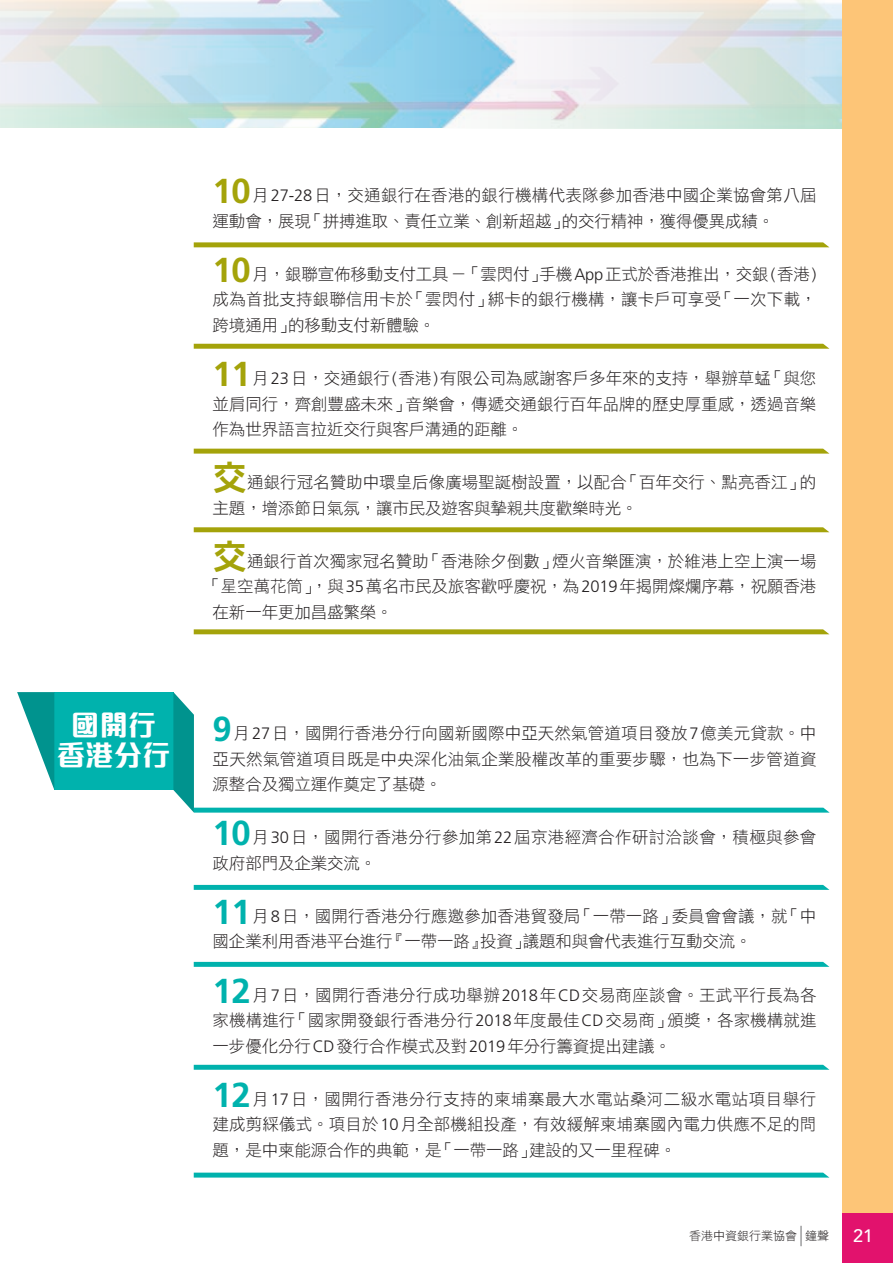
<style>
.page{position:relative;width:893px;height:1263px;background:#fff}
.page>*{position:absolute;margin:0;border:0;box-sizing:border-box;transform-origin:0 0}
.t1{font:800 28.5px/30px "M Elle HK";color:#fff;text-align:center}
.t2{font:500 18px "Avenir";color:#fff}
.會員動態TEXT{font:16.5px/25.5px "DF Hei HK W3";color:#231f20;text-align:justify}
.會員動態TEXT-2{font:16.5px/25.5px "DF Hei HK W3";letter-spacing:.02em;color:#231f20}
.t3{font:12px "DF Li Hei HK W3";color:#231f20}
.s1{font-family:"Frutiger";font-weight:700;font-size:34.65px;color:#a4a30a}
.s2{font-family:"Frutiger";font-weight:300}
.s3{font-family:"DF Hei HK W9";font-size:34.65px;color:#a4a30a}
.s4{font-family:"Frutiger";font-weight:700;font-size:34.65px;color:#00b2ad}
</style>
<div class="page">
<img style="left:0;top:0;width:395px;height:128px">
<img style="left:395px;top:0;width:447px;height:129px">
<svg style="left:194px;top:344px;width:635px;height:5px;background:#a9a819"></svg>
<svg style="left:194px;top:242px;width:635px;height:5px;background:#abaa1e"></svg>
<svg style="left:194px;top:449px;width:635px;height:5px;background:#abaa1e"></svg>
<svg style="left:194px;top:527px;width:635px;height:5px;background:#a9a81a"></svg>
<svg style="left:194px;top:629px;width:635px;height:5px;background:#aaa91d"></svg>
<svg style="left:194px;top:885px;width:635px;height:5px;background:#07b4af"></svg>
<svg style="left:194px;top:962px;width:635px;height:5px;background:#08b4af"></svg>
<svg style="left:194px;top:1065px;width:635px;height:5px;background:#0db5b1"></svg>
<svg style="left:194px;top:1172px;width:635px;height:5px;background:#21bbb7"></svg>
<div style="left:54px;top:692px;width:119px;height:98px;background:#00b2ad"></div>
<svg style="left:17px;top:692px;width:37px;height:97px"></svg>
<svg style="left:173px;top:692px;width:657px;height:121px"></svg>
<div style="left:842px;top:0;width:51px;height:1263px;background:#fdc577"></div>
<div style="left:842px;top:1213px;width:51px;height:50px;background:#e2126d"></div>
<svg style="left:801px;top:1226px;width:1px;height:20px"></svg>
<p class="t1" style="left:57px;top:708px;width:115px">國開行香港分行</p>
<p class="會員動態TEXT" style="left:213px;top:182px;width:605px"><span class="s1">10</span>月<span class="s2">27-28</span>日，交通銀行在香港的銀行機構代表隊參加香港中國企業協會第八屆運動會，展現「拼搏進取、責任立業、創新超越」的交行精神，獲得優異成績。</p>
<p class="會員動態TEXT" style="left:213px;top:261px;width:605px"><span class="s1">10</span>月，銀聯宣佈移動支付工具－「雲閃付」手機<span class="s2">App</span>正式於香港推出，交銀<span class="s2">(</span>香港<span class="s2">)</span>成為首批支持銀聯信用卡於「雲閃付」綁卡的銀行機構，讓卡戶可享受「一次下載，跨境通用」的移動支付新體驗。</p>
<p class="會員動態TEXT" style="left:213px;top:365px;width:605px"><span class="s1">11</span>月<span class="s2">23</span>日，交通銀行<span class="s2">(</span>香港<span class="s2">)</span>有限公司為感謝客戶多年來的支持，舉辦草蜢「與您並肩同行，齊創豐盛未來」音樂會，傳遞交通銀行百年品牌的歷史厚重感，透過音樂作為世界語言拉近交行與客戶溝通的距離。</p>
<p class="會員動態TEXT" style="left:213px;top:469px;width:605px"><span class="s3">交</span>通銀行冠名贊助中環皇后像廣場聖誕樹設置，以配合「百年交行、點亮香江」的主題，增添節日氣氛，讓市民及遊客與摯親共度歡樂時光。</p>
<p class="會員動態TEXT" style="left:213px;top:548px;width:605px"><span class="s3">交</span>通銀行首次獨家冠名贊助「香港除夕倒數」煙火音樂匯演，於維港上空上演一場</p>
<p class="會員動態TEXT" style="left:204px;top:573px;width:614px">「星空萬花筒」，與<span class="s2">35</span>萬名市民及旅客歡呼慶祝，為<span class="s2">2019</span>年揭開燦爛序幕，祝願香港</p>
<p class="會員動態TEXT" style="left:213px;top:599px;width:181px">在新一年更加昌盛繁榮。</p>
<p class="會員動態TEXT" style="left:213px;top:720px;width:605px"><span class="s4">9</span>月<span class="s2">27</span>日，國開行香港分行向國新國際中亞天然氣管道項目發放<span class="s2">7</span>億美元貸款。中亞天然氣管道項目既是中央深化油氣企業股權改革的重要步驟，也為下一步管道資源整合及獨立運作奠定了基礎。</p>
<p class="會員動態TEXT-2" style="left:213px;top:824px;width:605px"><span class="s4">10</span>月<span class="s2">30</span>日，國開行香港分行參加第<span class="s2">22</span>屆京港經濟合作研討洽談會，積極與參會政府部門及企業交流。</p>
<p class="會員動態TEXT" style="left:213px;top:903px;width:605px"><span class="s4">11</span>月<span class="s2">8</span>日，國開行香港分行應邀參加香港貿發局「一帶一路」委員會會議，就「中國企業利用香港平台進行『一帶一路』投資」議題和與會代表進行互動交流。</p>
<p class="會員動態TEXT" style="left:213px;top:981px;width:605px"><span class="s4">12</span>月<span class="s2">7</span>日，國開行香港分行成功舉辦<span class="s2">2018</span>年<span class="s2">CD</span>交易商座談會。王武平行長為各家機構進行「國家開發銀行香港分行<span class="s2">2018</span>年度最佳<span class="s2">CD</span>交易商」頒獎，各家機構就進一步優化分行<span class="s2">CD</span>發行合作模式及對<span class="s2">2019</span>年分行籌資提出建議。</p>
<p class="會員動態TEXT" style="left:213px;top:1086px;width:605px"><span class="s4">12</span>月<span class="s2">17</span>日，國開行香港分行支持的柬埔寨最大水電站桑河二級水電站項目舉行建成剪綵儀式。項目於<span class="s2">10</span>月全部機組投產，有效緩解柬埔寨國內電力供應不足的問題，是中柬能源合作的典範，是「一帶一路」建設的又一里程碑。</p>
<p class="t3" style="left:689px;top:1229px;width:141px">香港中資銀行業協會 鐘聲</p>
<p class="t2" style="left:853px;top:1220px;width:22px">21</p>
</div>
